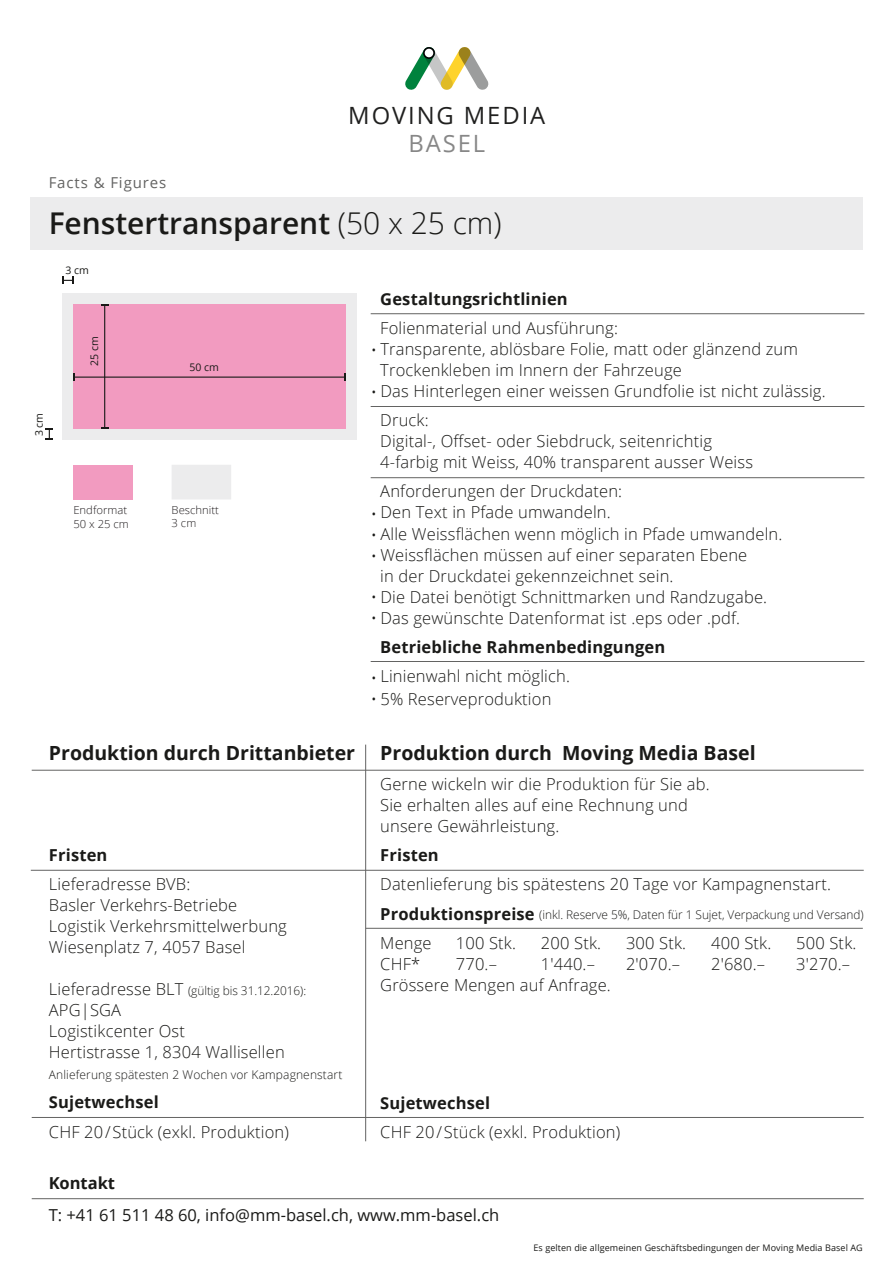
<style>
.page{position:relative;width:893px;height:1263px;background:#fff}
.page>*{position:absolute;margin:0;border:0;box-sizing:border-box;transform-origin:0 0}
.t1{font:600 30px "Open Sans";color:#1a1a18}
.t2{font:23.85px "Open Sans";letter-spacing:.08em;color:#20201f}
.t3{font:23.85px "Open Sans";letter-spacing:.08em;color:#878787}
.t4{font:700 19.5px "Open Sans";color:#1a1a18}
.t5{font:300 16.5px/21px "Open Sans";letter-spacing:.01em;color:#1a1a18}
.t6{font:700 16.5px "Open Sans";letter-spacing:.01em;color:#1a1a18}
.t7{font:16.5px "Open Sans";color:#1a1a18}
.t8{font:15px "Open Sans";letter-spacing:.06em;color:#636362}
.t9{font:300 12px "Open Sans";letter-spacing:-.005em;color:#1a1a18}
.t10{font:300 10.95px/13.2px "Open Sans";color:#231f21}
.t11{font:10.5px "Open Sans";color:#1a1a18}
.t12{font:9px "Open Sans";letter-spacing:.01em;color:#1a1a18}
.s1{font-weight:300}
.s2{font-size:16.5px}
.s3{font-weight:700;font-size:16.5px}
</style>
<div class="page">
<div style="left:62px;top:293px;width:295px;height:147px;background:#ececed"></div>
<div style="left:31px;top:198px;width:831px;height:52px;background:#ececed"></div>
<svg style="left:405px;top:47px;width:83px;height:43px"></svg>
<svg style="left:422px;top:47px;width:13px;height:12px"></svg>
<svg style="left:424px;top:48px;width:9px;height:10px"></svg>
<hr style="left:32px;top:1198px;width:831px;height:1px;background:#636362">
<svg style="left:62px;top:277px;width:11px;height:7px"></svg>
<svg style="left:46px;top:428px;width:7px;height:12px"></svg>
<div style="left:73px;top:304px;width:273px;height:124px;background:#f29bc0"></div>
<hr style="left:104px;top:305px;width:1px;height:123px;background:#1a1a18">
<hr style="left:74px;top:377px;width:271px;height:1px;background:#1a1a18">
<hr style="left:370px;top:406px;width:494px;height:1px;background:#636362">
<hr style="left:370px;top:313px;width:494px;height:1px;background:#636362">
<hr style="left:370px;top:477px;width:494px;height:1px;background:#636362">
<hr style="left:370px;top:661px;width:494px;height:1px;background:#636362">
<div style="left:172px;top:465px;width:59px;height:34px;background:#ececed"></div>
<div style="left:73px;top:466px;width:60px;height:34px;background:#f29bc0"></div>
<hr style="left:31px;top:870px;width:832px;height:1px;background:#636362">
<hr style="left:365px;top:928px;width:497px;height:1px;background:#636362">
<hr style="left:32px;top:1117px;width:831px;height:1px;background:#636362">
<hr style="left:32px;top:770px;width:831px;height:1px;background:#636362">
<hr style="left:365px;top:745px;width:1px;height:396px;background:#636362">
<p class="t8" style="left:49px;top:172px;width:119px">Facts &amp; Figures</p>
<h2 class="t2" style="left:348px;top:99px;width:198px">MOVING MEDIA</h2>
<h2 class="t3" style="left:408px;top:127px;width:78px">BASEL</h2>
<h1 class="t1" style="left:49px;top:202px;width:454px">Fenstertransparent <span class="s1">(50 x 25 cm)</span></h1>
<p class="t11" style="left:66px;top:263px;width:25px">3 cm</p>
<p class="t11" style="left:32px;top:436px;width:25px;rotate:-90deg">3 cm</p>
<p class="t11" style="left:87px;top:366px;width:31px;rotate:-90deg">25 cm</p>
<p class="t10" style="left:73px;top:503px;width:57px">Endformat<br>50 x 25 cm</p>
<p class="t11" style="left:189px;top:360px;width:31px">50 cm</p>
<p class="t10" style="left:172px;top:503px;width:49px">Beschnitt<br>3 cm</p>
<p class="t4" style="left:49px;top:740px;width:308px">Produktion durch Drittanbieter</p>
<p class="t6" style="left:49px;top:843px;width:60px">Fristen</p>
<p class="t5" style="left:49px;top:873px;width:239px">Lieferadresse BVB:<br>Basler Verkehrs-Betriebe<br>Logistik Verkehrsmittelwerbung<br>Wiesenplatz 7, 4057 Basel</p>
<p class="t9" style="left:49px;top:983px;width:259px"><span class="s2">Lieferadresse BLT</span> (gültig bis 31.12.2016):</p>
<p class="t5" style="left:49px;top:999px;width:237px">APG|SGA<br>Logistikcenter Ost<br>Hertistrasse 1, 8304 Wallisellen</p>
<p class="t9" style="left:49px;top:1067px;width:295px">Anlieferung spätesten 2 Wochen vor Kampagnenstart</p>
<p class="t6" style="left:49px;top:1091px;width:111px">Sujetwechsel</p>
<p class="t5" style="left:49px;top:1121px;width:241px">CHF 20/Stück (exkl. Produktion)</p>
<p class="t6" style="left:380px;top:287px;width:189px">Gestaltungsrichtlinien</p>
<p class="t5" style="left:380px;top:317px;width:239px">Folienmaterial und Ausführung:</p>
<p class="t5" style="left:380px;top:338px;width:419px;text-indent:-10px">• Transparente, ablösbare Folie, matt oder glänzend zum<br>Trockenkleben im Innern der Fahrzeuge</p>
<p class="t5" style="left:380px;top:376px;width:447px;line-height:29.2px;text-indent:-10px">• Das Hinterlegen einer weissen Grundfolie ist nicht zulässig.<br>Druck:</p>
<p class="t5" style="left:380px;top:430px;width:374px">Digital-, Offset- oder Siebdruck, seitenrichtig<br>4-farbig mit Weiss, 40% transparent ausser Weiss</p>
<p class="t5" style="left:380px;top:481px;width:243px">Anforderungen der Druckdaten:</p>
<p class="t5" style="left:371px;top:502px;width:241px">• Den Text in Pfade umwandeln.</p>
<p class="t5" style="left:371px;top:523px;width:413px">• Alle Weissflächen wenn möglich in Pfade umwandeln.</p>
<p class="t5" style="left:380px;top:544px;width:368px;text-indent:-10px">• Weissflächen müssen auf einer separaten Ebene in der Druckdatei gekennzeichnet sein.</p>
<p class="t5" style="left:371px;top:586px;width:398px">• Die Datei benötigt Schnittmarken und Randzugabe.</p>
<p class="t5" style="left:371px;top:607px;width:371px">• Das gewünschte Datenformat ist .eps oder .pdf.</p>
<p class="t6" style="left:380px;top:635px;width:286px">Betriebliche Rahmenbedingungen</p>
<p class="t5" style="left:371px;top:665px;width:201px">• Linienwahl nicht möglich.</p>
<p class="t5" style="left:371px;top:688px;width:182px">• 5% Reserveproduktion</p>
<p class="t4" style="left:380px;top:740px;width:377px">Produktion durch Moving Media Basel</p>
<p class="t5" style="left:380px;top:773px;width:331px">Gerne wickeln wir die Produktion für Sie ab.<br>Sie erhalten alles auf eine Rechnung und unsere Gewährleistung.</p>
<p class="t6" style="left:380px;top:843px;width:60px">Fristen</p>
<p class="t5" style="left:380px;top:873px;width:452px">Datenlieferung bis spätestens 20 Tage vor Kampagnenstart.</p>
<p class="t9" style="left:380px;top:907px;width:485px"><span class="s3">Produktionspreise</span> (inkl. Reserve 5%, Daten für 1 Sujet, Verpackung und Versand)</p>
<p class="t5" style="left:380px;top:932px;width:53px">Menge</p>
<p class="t5" style="left:456px;top:932px;width:62px">100 Stk.</p>
<p class="t5" style="left:541px;top:932px;width:62px">200 Stk.</p>
<p class="t5" style="left:626px;top:932px;width:62px">300 Stk.</p>
<p class="t5" style="left:711px;top:932px;width:62px">400 Stk.</p>
<p class="t5" style="left:796px;top:932px;width:62px">500 Stk.</p>
<p class="t5" style="left:380px;top:953px;width:41px">CHF*</p>
<p class="t5" style="left:456px;top:953px;width:43px">770.–</p>
<p class="t5" style="left:541px;top:953px;width:56px">1'440.–</p>
<p class="t5" style="left:626px;top:953px;width:56px">2'070.–</p>
<p class="t5" style="left:711px;top:953px;width:56px">2'680.–</p>
<p class="t5" style="left:796px;top:953px;width:56px">3'270.–</p>
<p class="t5" style="left:380px;top:974px;width:232px">Grössere Mengen auf Anfrage.</p>
<p class="t6" style="left:380px;top:1091px;width:111px">Sujetwechsel</p>
<p class="t5" style="left:380px;top:1121px;width:241px">CHF 20/Stück (exkl. Produktion)</p>
<p class="t6" style="left:49px;top:1171px;width:68px">Kontakt</p>
<p class="t7" style="left:49px;top:1203px;width:452px">T: +41 61 511 48 60, info@mm-basel.ch, www.mm-basel.ch</p>
<p class="t12" style="left:533px;top:1241px;width:331px">Es gelten die allgemeinen Geschäftsbedingungen der Moving Media Basel AG</p>
</div>
